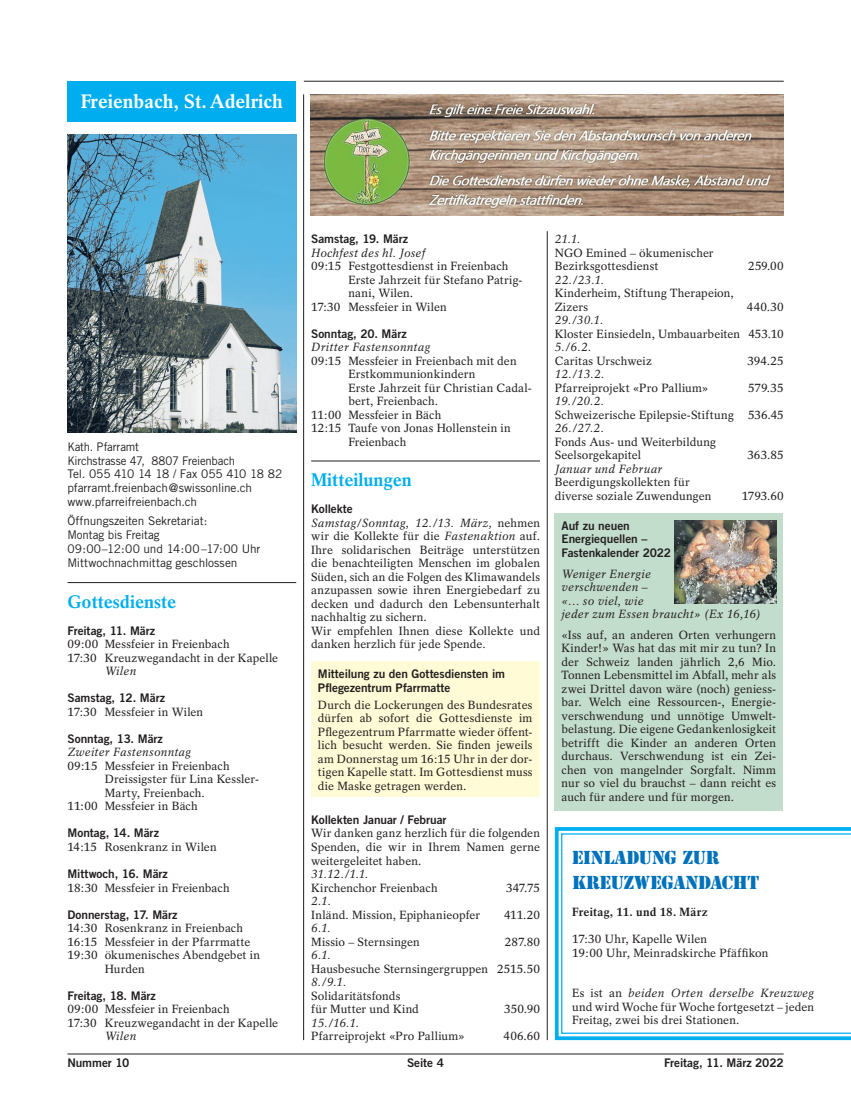
<style>
.page{position:relative;width:851px;height:1117px;background:#fff}
.page>*{position:absolute;margin:0;border:0;box-sizing:border-box;transform-origin:0 0}
.t1{font:700 19.38px "Rotation";color:#fff}
.t2{font:700 18.12px "Rotation";color:#00aeef}
.t3{font:17.5px/25px "Stencil Std";letter-spacing:-.02em;color:#0072bc}
.t4{font:11.88px/13.5px "Rotation";letter-spacing:.01em;color:#231f20}
.t5{font:11.88px/13.5px "Trade Gothic Bold Two";letter-spacing:-.005em;color:#231f20}
.t6{font:italic 11.88px/13.5px "Rotation";letter-spacing:.015em;color:#231f20}
.t7{font:11.88px/13.9px "Trade Gothic";letter-spacing:-.01em;color:#231f20;scale:.96 1}
.t8{font:11.88px/13.9px "Trade Gothic";letter-spacing:-.01em;color:#231f20}
.t9{font:700 11.88px "Rotation";letter-spacing:.02em;color:#231f20}
.s1{font-style:italic}
</style>
<div class="page">
<hr style="left:67px;top:1053px;width:716px;height:1px;background:#231f20">
<hr style="left:311px;top:460px;width:229px;height:1px;background:#231f20">
<hr style="left:67px;top:582px;width:229px;height:1px;background:#231f20">
<hr style="left:303px;top:94px;width:1px;height:945px;background:#231f20">
<hr style="left:547px;top:231px;width:1px;height:808px;background:#231f20">
<div style="left:67px;top:81px;width:229px;height:40px;background:#00aeef"></div>
<img style="left:67px;top:135px;width:229px;height:297px">
<hr style="left:304px;top:81px;width:479px;height:1px;background:#231f20">
<svg style="left:554px;top:827px;width:296px;height:214px"></svg>
<svg style="left:561px;top:833px;width:289px;height:200px"></svg>
<img style="left:311px;top:94px;width:472px;height:122px">
<div style="left:311px;top:661px;width:228px;height:135px;background:#fffbd6"></div>
<div style="left:554px;top:513px;width:229px;height:297px;background:#c3ddcc"></div>
<img style="left:674px;top:520px;width:102px;height:83px">
<h1 class="t1" style="left:81px;top:90px;width:204px">Freienbach, St. Adelrich</h1>
<p class="t7" style="left:67px;top:439px;width:225px">Kath. Pfarramt<br>Kirchstrasse 47, 8807 Freienbach<br>Tel. 055 410 14 18 / Fax 055 410 18 82 pfarramt.freienbach@swissonline.ch www.pfarreifreienbach.ch</p>
<p class="t8" style="left:67px;top:514px;width:195px">Öffnungszeiten Sekretariat:<br>Montag bis Freitag<br>09:00–12:00 und 14:00–17:00 Uhr<br>Mittwochnachmittag geschlossen</p>
<h2 class="t2" style="left:67px;top:590px;width:110px">Gottesdienste</h2>
<p class="t5" style="left:67px;top:623px;width:89px">Freitag, 11. März</p>
<p class="t4" style="left:67px;top:637px;width:212px">09:00 Messfeier in Freienbach<br>17:30 Kreuzwegandacht in der Kapelle</p>
<p class="t6" style="left:105px;top:664px;width:33px">Wilen</p>
<p class="t5" style="left:67px;top:691px;width:99px">Samstag, 12. März</p>
<p class="t4" style="left:67px;top:705px;width:137px">17:30 Messfeier in Wilen</p>
<p class="t5" style="left:67px;top:731px;width:97px">Sonntag, 13. März</p>
<p class="t6" style="left:67px;top:745px;width:125px">Zweiter Fastensonntag</p>
<p class="t4" style="left:67px;top:759px;width:164px">09:15 Messfeier in Freienbach</p>
<p class="t4" style="left:105px;top:772px;width:155px">Dreissigster für Lina Kessler-</p>
<p class="t4" style="left:105px;top:786px;width:102px">Marty, Freienbach.</p>
<p class="t4" style="left:67px;top:799px;width:132px">11:00 Messfeier in Bäch</p>
<p class="t5" style="left:67px;top:826px;width:93px">Montag, 14. März</p>
<p class="t4" style="left:67px;top:840px;width:150px">14:15 Rosenkranz in Wilen</p>
<p class="t5" style="left:67px;top:866px;width:102px">Mittwoch, 16. März</p>
<p class="t4" style="left:67px;top:880px;width:164px">18:30 Messfeier in Freienbach</p>
<p class="t5" style="left:67px;top:907px;width:111px">Donnerstag, 17. März</p>
<p class="t4" style="left:67px;top:921px;width:177px">14:30 Rosenkranz in Freienbach</p>
<p class="t4" style="left:67px;top:934px;width:184px">16:15 Messfeier in der Pfarrmatte</p>
<p class="t4" style="left:67px;top:948px;width:194px">19:30 ökumenisches Abendgebet in</p>
<p class="t4" style="left:105px;top:961px;width:42px">Hurden</p>
<p class="t5" style="left:67px;top:988px;width:90px">Freitag, 18. März</p>
<p class="t4" style="left:67px;top:1002px;width:212px">09:00 Messfeier in Freienbach<br>17:30 Kreuzwegandacht in der Kapelle</p>
<p class="t6" style="left:105px;top:1029px;width:33px">Wilen</p>
<p class="t5" style="left:311px;top:232px;width:98px">Samstag, 19. März</p>
<p class="t6" style="left:311px;top:246px;width:116px">Hochfest des hl. Josef</p>
<p class="t4" style="left:311px;top:259px;width:199px">09:15 Festgottesdienst in Freienbach</p>
<p class="t4" style="left:348px;top:273px;width:176px">Erste Jahrzeit für Stefano Patrig-</p>
<p class="t4" style="left:348px;top:286px;width:66px">nani, Wilen.</p>
<p class="t4" style="left:311px;top:300px;width:137px">17:30 Messfeier in Wilen</p>
<p class="t5" style="left:311px;top:326px;width:97px">Sonntag, 20. März</p>
<p class="t6" style="left:311px;top:340px;width:121px">Dritter Fastensonntag</p>
<p class="t4" style="left:311px;top:354px;width:207px">09:15 Messfeier in Freienbach mit den</p>
<p class="t4" style="left:348px;top:367px;width:128px">Erstkommunionkindern</p>
<p class="t4" style="left:348px;top:381px;width:185px">Erste Jahrzeit für Christian Cadal-</p>
<p class="t4" style="left:348px;top:394px;width:91px">bert, Freienbach.</p>
<p class="t4" style="left:311px;top:408px;width:132px">11:00 Messfeier in Bäch</p>
<p class="t4" style="left:311px;top:421px;width:201px">12:15 Taufe von Jonas Hollenstein in</p>
<p class="t4" style="left:348px;top:435px;width:59px">Freienbach</p>
<h2 class="t2" style="left:311px;top:469px;width:102px">Mitteilungen</h2>
<p class="t5" style="left:311px;top:502px;width:43px">Kollekte</p>
<p class="t4" style="left:311px;top:516px;width:230px"><span class="s1">Samstag/Sonntag, 12./13. März,</span> nehmen wir die Kollekte für die <span class="s1">Fastenaktion</span> auf.<br>Ihre solidarischen Beiträge unterstützen die benachteiligten Menschen im globalen Süden, sich an die Folgen des Klimawandels anzupassen sowie ihren Energiebedarf zu decken und dadurch den Lebensunterhalt nachhaltig zu sichern.<br>Wir empfehlen Ihnen diese Kollekte und danken herzlich für jede Spende.</p>
<p class="t5" style="left:318px;top:667px;width:189px">Mitteilung zu den Gottesdiensten im<br>Pflegezentrum Pfarrmatte</p>
<p class="t4" style="left:318px;top:697px;width:216px;text-align:justify">Durch die Lockerungen des Bundesrates dürfen ab sofort die Gottesdienste im Pflegezentrum Pfarrmatte wieder öffent&shy;lich besucht werden. Sie finden jeweils am Donnerstag um 16:15 Uhr in der dor&shy;tigen Kapelle statt. Im Gottesdienst muss die Maske getragen werden.</p>
<p class="t5" style="left:311px;top:812px;width:137px">Kollekten Januar / Februar</p>
<p class="t4" style="left:311px;top:826px;width:230px;text-align:justify">Wir danken ganz herzlich für die folgenden Spenden, die wir in Ihrem Namen gerne weitergeleitet haben.</p>
<p class="t6" style="left:311px;top:867px;width:59px">31.12./1.1.</p>
<p class="t4" style="left:311px;top:880px;width:128px">Kirchenchor Freienbach</p>
<p class="t4" style="left:506px;top:880px;width:35px">347.75</p>
<p class="t6" style="left:311px;top:894px;width:21px">2.1.</p>
<p class="t4" style="left:311px;top:907px;width:170px">Inländ. Mission, Epiphanieopfer</p>
<p class="t4" style="left:504px;top:907px;width:37px">411.20</p>
<p class="t6" style="left:311px;top:921px;width:21px">6.1.</p>
<p class="t4" style="left:311px;top:934px;width:110px">Missio – Sternsingen</p>
<p class="t4" style="left:504px;top:934px;width:37px">287.80</p>
<p class="t6" style="left:311px;top:948px;width:21px">6.1.</p>
<p class="t4" style="left:311px;top:961px;width:230px">Hausbesuche Sternsingergruppen 2515.50</p>
<p class="t6" style="left:311px;top:975px;width:37px">8./9.1.</p>
<p class="t4" style="left:311px;top:988px;width:109px">Solidaritätsfonds für Mutter und Kind</p>
<p class="t4" style="left:504px;top:1002px;width:37px">350.90</p>
<p class="t6" style="left:311px;top:1015px;width:49px">15./16.1.</p>
<p class="t4" style="left:311px;top:1029px;width:155px">Pfarreiprojekt «Pro Pallium»</p>
<p class="t4" style="left:503px;top:1029px;width:38px">406.60</p>
<p class="t6" style="left:554px;top:232px;width:27px">21.1.</p>
<p class="t4" style="left:554px;top:246px;width:160px">NGO Emined – ökumenischer<br>Bezirksgottesdienst</p>
<p class="t6" style="left:554px;top:273px;width:51px">22./23.1.</p>
<p class="t4" style="left:554px;top:286px;width:180px">Kinderheim, Stiftung Therapeion,<br>Zizers</p>
<p class="t4" style="left:748px;top:259px;width:37px">259.00</p>
<p class="t4" style="left:746px;top:300px;width:38px">440.30</p>
<p class="t6" style="left:554px;top:313px;width:50px">29./30.1.</p>
<p class="t4" style="left:554px;top:327px;width:230px">Kloster Einsiedeln, Umbauarbeiten 453.10</p>
<p class="t6" style="left:554px;top:340px;width:38px">5./6.2.</p>
<p class="t4" style="left:554px;top:354px;width:99px">Caritas Urschweiz</p>
<p class="t4" style="left:747px;top:354px;width:38px">394.25</p>
<p class="t6" style="left:554px;top:367px;width:51px">12./13.2.</p>
<p class="t4" style="left:554px;top:381px;width:155px">Pfarreiprojekt «Pro Pallium»</p>
<p class="t4" style="left:748px;top:381px;width:37px">579.35</p>
<p class="t6" style="left:554px;top:394px;width:51px">19./20.2.</p>
<p class="t4" style="left:554px;top:408px;width:230px">Schweizerische Epilepsie-Stiftung 536.45</p>
<p class="t6" style="left:554px;top:421px;width:51px">26./27.2.</p>
<p class="t4" style="left:554px;top:435px;width:163px">Fonds Aus- und Weiterbildung<br>Seelsorgekapitel</p>
<p class="t4" style="left:747px;top:448px;width:38px">363.85</p>
<p class="t6" style="left:554px;top:462px;width:109px">Januar und Februar</p>
<p class="t4" style="left:554px;top:475px;width:158px">Beerdigungskollekten für diverse soziale Zuwendungen</p>
<p class="t4" style="left:741px;top:489px;width:44px">1793.60</p>
<p class="t5" style="left:561px;top:518px;width:111px">Auf zu neuen<br>Energiequellen –<br>Fastenkalender 2022</p>
<p class="t6" style="left:561px;top:566px;width:201px">Weniger Energie<br>verschwenden –<br>«… so viel, wie<br>jeder zum Essen braucht» (Ex 16,16)</p>
<p class="t4" style="left:561px;top:627px;width:216px;text-align:justify">«Iss auf, an anderen Orten verhungern Kinder!» Was hat das mit mir zu tun? In der Schweiz landen jährlich 2,6 Mio.<br>Tonnen Lebensmittel im Abfall, mehr als zwei Drittel davon wäre (noch) geniess&shy;bar. Welch eine Ressourcen-, Energie&shy;verschwendung und unnötige Umwelt&shy;belastung. Die eigene Gedankenlosigkeit betrifft die Kinder an anderen Orten durchaus. Verschwendung ist ein Zei&shy;chen von mangelnder Sorgfalt. Nimm nur so viel du brauchst – dann reicht es auch für andere und für morgen.</p>
<h3 class="t3" style="left:572px;top:845px;width:188px">EINLADUNG ZUR<br>KREUZWEGANDACHT</h3>
<p class="t9" style="left:572px;top:904px;width:137px">Freitag, 11. und 18. März</p>
<p class="t4" style="left:572px;top:932px;width:198px">17:30 Uhr, Kapelle Wilen<br>19:00 Uhr, Meinradskirche Pfäffikon</p>
<p class="t4" style="left:572px;top:986px;width:243px;text-align:justify">Es ist an <span class="s1">beiden Orten derselbe Kreuzweg </span>und wird Woche für Woche fortgesetzt – jeden Freitag, zwei bis drei Stationen.</p>
<p class="t5" style="left:67px;top:1055px;width:63px">Nummer 10</p>
<p class="t5" style="left:407px;top:1055px;width:38px">Seite 4</p>
<p class="t5" style="left:664px;top:1055px;width:121px">Freitag, 11. März 2022</p>
</div>
